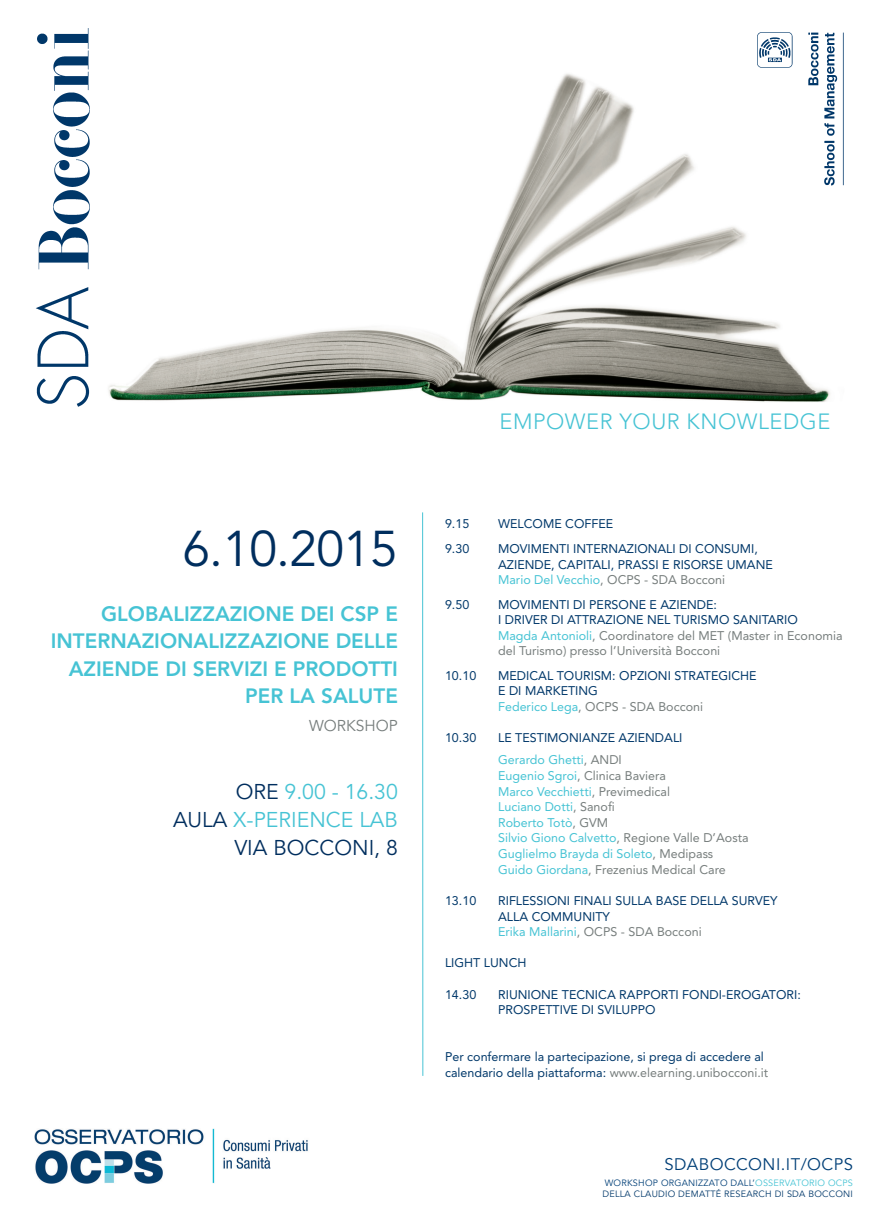
<style>
.page{position:relative;width:877px;height:1232px;background:#fff}
.page>*{position:absolute;margin:0;border:0;box-sizing:border-box;transform-origin:0 0}
.t1{font:49.81px "Avenir";letter-spacing:-.015em;color:#002e5e}
.t2{font:300 21.88px "Avenir";letter-spacing:.025em;color:#46c3d4}
.t3{font:21.25px/28.1px "Avenir";color:#46c3d4;text-align:right}
.t4{font:800 20.62px/27.5px "Avenir";color:#46c3d4;text-align:right}
.t5{font:16.69px "Avenir";letter-spacing:.025em;color:#013f77}
.t6{font:15.62px "Avenir";color:#777e7d}
.t7{font:12.5px/15.6px "Avenir";color:#00386a}
.t8{font:12.5px/15.6px "Avenir";color:#46c3d4}
.t9{font:12.5px/15.6px "Avenir";color:#777e7d}
.t10{font:9.06px/11.2px "Avenir";letter-spacing:.025em;color:#00386a}
.s1{color:#002e5e}
.s2{color:#46c3d4}
.s3{color:#777e7d}
.s4{color:#00386a}
.s5{color:#013f77}
</style>
<div class="page">
<img style="left:111px;top:74px;width:719px;height:328px">
<img style="left:750px;top:33px;width:94px;height:174px">
<img style="left:34px;top:1128px;width:274px;height:56px">
<svg style="left:422px;top:512px;width:1px;height:564px"></svg>
<img style="left:36px;top:28px;width:75px;height:379px">
<h1 class="t1" style="left:182px;top:519px;width:217px">6.10.2015</h1>
<h3 class="t4" style="left:51px;top:600px;width:349px">GLOBALIZZAZIONE DEI CSP E<br>INTERNAZIONALIZZAZIONE DELLE<br>AZIENDE DI SERVIZI E PRODOTTI<br>PER LA SALUTE</h3>
<p class="t6" style="left:309px;top:716px;width:90px">WORKSHOP</p>
<h3 class="t3" style="left:173px;top:778px;width:226px"><span class="s1">ORE</span> 9.00 - 16.30<br><span class="s1">AULA</span> X-PERIENCE LAB<br><span class="s1">VIA BOCCONI, 8</span></h3>
<h2 class="t2" style="left:500px;top:408px;width:332px">EMPOWER YOUR KNOWLEDGE</h2>
<p class="t7" style="left:445px;top:516px;width:26px">9.15</p>
<p class="t7" style="left:498px;top:516px;width:117px">WELCOME COFFEE</p>
<p class="t7" style="left:445px;top:540px;width:26px">9.30</p>
<p class="t7" style="left:498px;top:540px;width:276px">MOVIMENTI INTERNAZIONALI DI CONSUMI,<br>AZIENDE, CAPITALI, PRASSI E RISORSE UMANE<br><span class="s2">Mario Del Vecchio</span><span class="s3">, OCPS - SDA Bocconi</span></p>
<p class="t7" style="left:445px;top:596px;width:26px">9.50</p>
<p class="t9" style="left:498px;top:596px;width:346px"><span class="s4">MOVIMENTI DI PERSONE E AZIENDE:<br>I DRIVER DI ATTRAZIONE NEL TURISMO SANITARIO<br></span><span class="s2">Magda Antonioli</span>, Coordinatore del MET (Master in Economia del Turismo) presso l’Università Bocconi</p>
<p class="t7" style="left:445px;top:667px;width:33px">10.10</p>
<p class="t7" style="left:498px;top:667px;width:260px">MEDICAL TOURISM: OPZIONI STRATEGICHE<br>E DI MARKETING<br><span class="s2">Federico Lega</span><span class="s3">, OCPS - SDA Bocconi</span></p>
<p class="t7" style="left:445px;top:729px;width:33px">10.30</p>
<p class="t7" style="left:498px;top:726px;width:186px;line-height:21.9px">LE TESTIMONIANZE AZIENDALI<br><span class="s2">Gerardo Ghetti</span><span class="s3">, ANDI</span></p>
<p class="t8" style="left:498px;top:767px;width:252px">Eugenio Sgroi<span class="s3">, Clinica Baviera<br></span>Marco Vecchietti<span class="s3">, Previmedical<br></span>Luciano Dotti<span class="s3">, Sanofi<br></span>Roberto Totò<span class="s3">, GVM<br></span>Silvio Giono Calvetto<span class="s3">, Regione Valle D’Aosta<br></span>Guglielmo Brayda di Soleto<span class="s3">, Medipass<br></span>Guido Giordana<span class="s3">, Frezenius Medical Care</span></p>
<p class="t7" style="left:445px;top:892px;width:33px">13.10</p>
<p class="t7" style="left:498px;top:892px;width:281px">RIFLESSIONI FINALI SULLA BASE DELLA SURVEY<br>ALLA COMMUNITY<br><span class="s2">Erika Mallarini</span><span class="s3">, OCPS - SDA Bocconi</span></p>
<p class="t7" style="left:445px;top:954px;width:83px">LIGHT LUNCH</p>
<p class="t7" style="left:445px;top:986px;width:33px">14.30</p>
<p class="t7" style="left:498px;top:986px;width:304px">RIUNIONE TECNICA RAPPORTI FONDI-EROGATORI:<br>PROSPETTIVE DI SVILUPPO</p>
<p class="t7" style="left:445px;top:1048px;width:325px">Per confermare la partecipazione, si prega di accedere al calendario della piattaforma: <span class="s3">www.elearning.unibocconi.it</span></p>
<h3 class="t5" style="left:664px;top:1153px;width:190px">SDABOCCONI.IT/OCPS</h3>
<p class="t10" style="left:602px;top:1177px;width:252px"><span class="s5">WORKSHOP ORGANIZZATO DALL’</span><span class="s2">OSSERVATORIO OCPS<br></span>DELLA CLAUDIO DEMATTÉ RESEARCH DI SDA BOCCONI</p>
</div>
